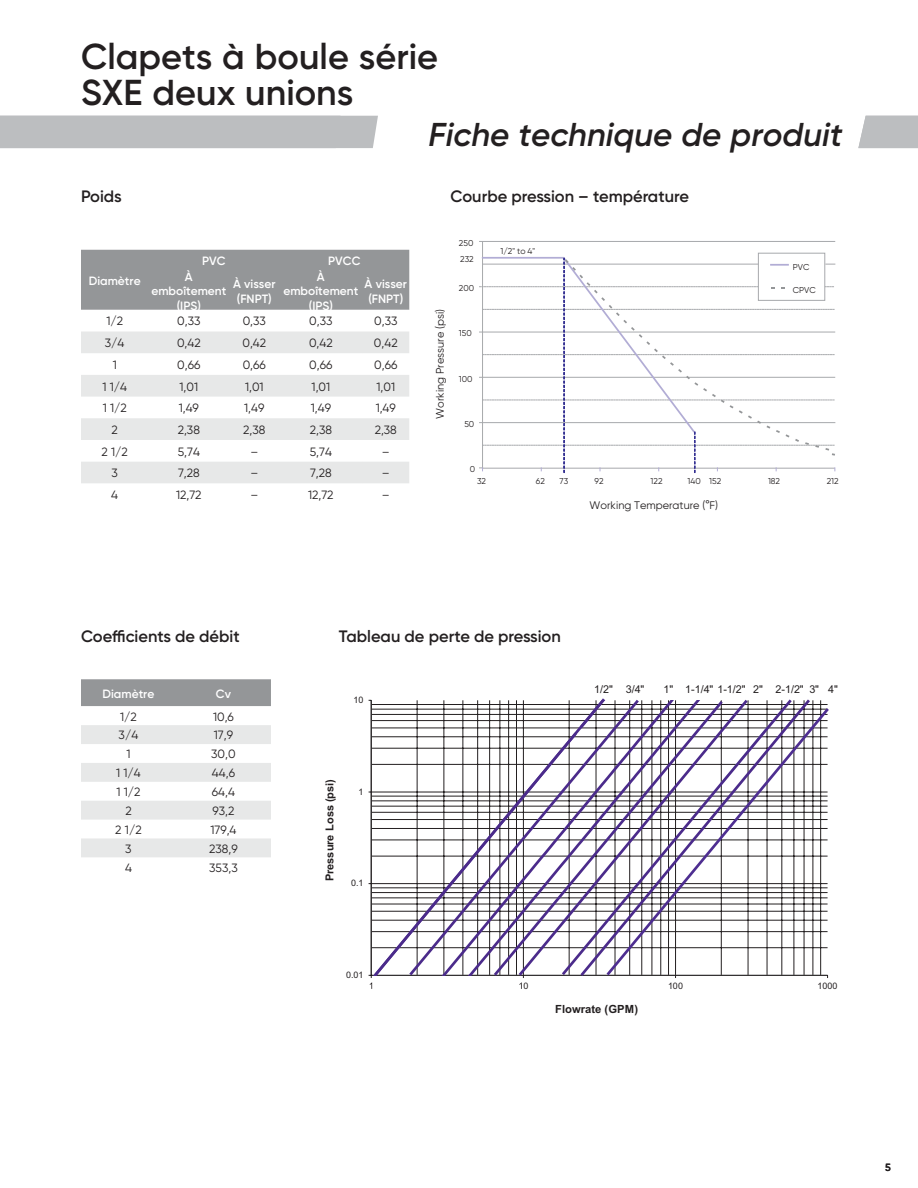
<style>
.page{position:relative;width:918px;height:1188px;background:#fff}
.page>*{position:absolute;margin:0;border:0;box-sizing:border-box;transform-origin:0 0}
.t1{font:600 36px/36px "Gilroy";color:#231f20}
.t2{font:italic 600 33px "Gilroy";color:#231f20}
.t3{font:600 16.5px "Gilroy";color:#231f20}
.t4{font:12px "Gilroy";color:#231f20}
.t5{font:600 12px/14.4px "Gilroy";color:#fff;text-align:center}
.t6{font:700 11.25px "Arial";color:#231f20}
.t7{font:10.95px "Gilroy";color:#231f20}
.t8{font:700 10.95px "Arial";color:#231f20}
.t9{font:10.8px "Arial";color:#231f20}
.t10{font:600 10.5px "Gilroy";color:#231f20}
.t11{font:9px "Arial";color:#231f20}
.t12{font:8.55px "Gilroy";color:#231f20}
</style>
<div class="page">
<div style="left:858px;top:116px;width:60px;height:32px;background:#bcbec0"></div>
<div style="left:0;top:116px;width:378px;height:32px;background:#bcbec0"></div>
<div style="left:81px;top:250px;width:328px;height:60px;background:#949698"></div>
<svg style="left:81px;top:331px;width:328px;height:1px"></svg>
<svg style="left:81px;top:332px;width:328px;height:151px;fill:#e7e8e8"></svg>
<hr style="left:480px;top:241px;width:355px;height:1px;background:#a7a9ac">
<svg style="left:758px;top:253px;width:67px;height:2px"></svg>
<svg style="left:480px;top:255px;width:356px;height:218px"></svg>
<svg style="left:81px;top:679px;width:190px;height:178px"></svg>
<svg style="left:369px;top:975px;width:3px;height:14px"></svg>
<svg style="left:371px;top:699px;width:120px;height:280px"></svg>
<svg style="left:491px;top:698px;width:322px;height:280px"></svg>
<svg style="left:604px;top:705px;width:225px;height:273px"></svg>
<h1 class="t1" style="left:81px;top:38px;width:359px">Clapets à boule série<br>SXE deux unions</h1>
<h2 class="t2" style="left:429px;top:114px;width:415px">Fiche technique de produit</h2>
<h3 class="t3" style="left:81px;top:186px;width:42px">Poids</h3>
<h3 class="t3" style="left:450px;top:186px;width:240px">Courbe pression – température</h3>
<p class="t5" style="left:89px;top:273px;width:53px">Diamètre</p>
<p class="t5" style="left:202px;top:254px;width:25px">PVC</p>
<p class="t5" style="left:328px;top:254px;width:34px">PVCC</p>
<p class="t5" style="left:151px;top:270px;width:76px">À emboîtement (IPS)</p>
<p class="t5" style="left:233px;top:277px;width:44px">À visser (FNPT)</p>
<p class="t5" style="left:283px;top:270px;width:76px">À emboîtement (IPS)</p>
<p class="t5" style="left:365px;top:277px;width:44px">À visser (FNPT)</p>
<p class="t4" style="left:106px;top:314px;width:18px">1/2</p>
<p class="t4" style="left:177px;top:314px;width:25px">0,33</p>
<p class="t4" style="left:243px;top:314px;width:25px">0,33</p>
<p class="t4" style="left:309px;top:314px;width:25px">0,33</p>
<p class="t4" style="left:374px;top:314px;width:25px">0,33</p>
<p class="t4" style="left:105px;top:336px;width:21px">3/4</p>
<p class="t4" style="left:177px;top:336px;width:25px">0,42</p>
<p class="t4" style="left:242px;top:336px;width:25px">0,42</p>
<p class="t4" style="left:309px;top:336px;width:25px">0,42</p>
<p class="t4" style="left:374px;top:336px;width:25px">0,42</p>
<p class="t4" style="left:113px;top:357px;width:6px">1</p>
<p class="t4" style="left:177px;top:357px;width:25px">0,66</p>
<p class="t4" style="left:243px;top:357px;width:25px">0,66</p>
<p class="t4" style="left:309px;top:357px;width:25px">0,66</p>
<p class="t4" style="left:374px;top:357px;width:25px">0,66</p>
<p class="t4" style="left:102px;top:379px;width:26px">1 1/4</p>
<p class="t4" style="left:180px;top:379px;width:20px">1,01</p>
<p class="t4" style="left:245px;top:379px;width:20px">1,01</p>
<p class="t4" style="left:312px;top:379px;width:20px">1,01</p>
<p class="t4" style="left:377px;top:379px;width:20px">1,01</p>
<p class="t4" style="left:103px;top:401px;width:26px">1 1/2</p>
<p class="t4" style="left:179px;top:401px;width:22px">1,49</p>
<p class="t4" style="left:244px;top:401px;width:22px">1,49</p>
<p class="t4" style="left:311px;top:401px;width:22px">1,49</p>
<p class="t4" style="left:376px;top:401px;width:22px">1,49</p>
<p class="t4" style="left:112px;top:422px;width:8px">2</p>
<p class="t4" style="left:178px;top:422px;width:24px">2,38</p>
<p class="t4" style="left:243px;top:422px;width:24px">2,38</p>
<p class="t4" style="left:310px;top:422px;width:24px">2,38</p>
<p class="t4" style="left:375px;top:422px;width:24px">2,38</p>
<p class="t4" style="left:102px;top:444px;width:28px">2 1/2</p>
<p class="t4" style="left:178px;top:444px;width:24px">5,74</p>
<p class="t4" style="left:250px;top:444px;width:9px">–</p>
<p class="t4" style="left:310px;top:444px;width:24px">5,74</p>
<p class="t4" style="left:382px;top:444px;width:9px">–</p>
<p class="t4" style="left:112px;top:466px;width:8px">3</p>
<p class="t4" style="left:178px;top:466px;width:23px">7,28</p>
<p class="t4" style="left:250px;top:466px;width:9px">–</p>
<p class="t4" style="left:310px;top:466px;width:23px">7,28</p>
<p class="t4" style="left:382px;top:466px;width:9px">–</p>
<p class="t4" style="left:111px;top:487px;width:8px">4</p>
<p class="t4" style="left:176px;top:487px;width:27px">12,72</p>
<p class="t4" style="left:250px;top:487px;width:9px">–</p>
<p class="t4" style="left:308px;top:487px;width:27px">12,72</p>
<p class="t4" style="left:382px;top:487px;width:9px">–</p>
<p class="t7" style="left:433px;top:419px;width:111px;rotate:-90deg">Working Pressure (psi)</p>
<p class="t12" style="left:459px;top:237px;width:16px">250</p>
<p class="t12" style="left:460px;top:253px;width:15px">232</p>
<p class="t12" style="left:459px;top:283px;width:17px">200</p>
<p class="t12" style="left:459px;top:328px;width:14px">150</p>
<p class="t12" style="left:459px;top:373px;width:15px">100</p>
<p class="t12" style="left:464px;top:419px;width:11px">50</p>
<p class="t12" style="left:500px;top:246px;width:36px">1/2" to 4"</p>
<p class="t12" style="left:793px;top:262px;width:18px">PVC</p>
<p class="t12" style="left:793px;top:285px;width:24px">CPVC</p>
<p class="t12" style="left:470px;top:464px;width:7px">0</p>
<p class="t12" style="left:560px;top:476px;width:10px">73</p>
<p class="t12" style="left:688px;top:476px;width:15px">140</p>
<p class="t12" style="left:477px;top:476px;width:10px">32</p>
<p class="t12" style="left:536px;top:476px;width:10px">62</p>
<p class="t12" style="left:595px;top:476px;width:10px">92</p>
<p class="t12" style="left:651px;top:476px;width:13px">122</p>
<p class="t12" style="left:709px;top:476px;width:13px">152</p>
<p class="t12" style="left:768px;top:476px;width:14px">182</p>
<p class="t12" style="left:827px;top:476px;width:13px">212</p>
<p class="t7" style="left:590px;top:498px;width:130px">Working Temperature (°F)</p>
<h3 class="t3" style="left:81px;top:626px;width:160px">Coefficients de débit</h3>
<h3 class="t3" style="left:339px;top:626px;width:223px">Tableau de perte de pression</h3>
<p class="t5" style="left:103px;top:686px;width:53px">Diamètre</p>
<p class="t5" style="left:216px;top:686px;width:17px">Cv</p>
<p class="t4" style="left:120px;top:709px;width:18px">1/2</p>
<p class="t4" style="left:213px;top:709px;width:22px">10,6</p>
<p class="t4" style="left:119px;top:728px;width:21px">3/4</p>
<p class="t4" style="left:214px;top:728px;width:21px">17,9</p>
<p class="t4" style="left:126px;top:747px;width:6px">1</p>
<p class="t4" style="left:211px;top:747px;width:26px">30,0</p>
<p class="t4" style="left:116px;top:766px;width:26px">1 1/4</p>
<p class="t4" style="left:212px;top:766px;width:25px">44,6</p>
<p class="t4" style="left:116px;top:785px;width:26px">1 1/2</p>
<p class="t4" style="left:212px;top:785px;width:25px">64,4</p>
<p class="t4" style="left:125px;top:803px;width:8px">2</p>
<p class="t4" style="left:213px;top:803px;width:23px">93,2</p>
<p class="t4" style="left:115px;top:822px;width:28px">2 1/2</p>
<p class="t4" style="left:210px;top:822px;width:28px">179,4</p>
<p class="t4" style="left:125px;top:841px;width:8px">3</p>
<p class="t4" style="left:209px;top:841px;width:30px">238,9</p>
<p class="t4" style="left:125px;top:860px;width:8px">4</p>
<p class="t4" style="left:209px;top:860px;width:30px">353,3</p>
<p class="t11" style="left:354px;top:694px;width:11px">10</p>
<p class="t8" style="left:322px;top:881px;width:104px;rotate:-90deg">Pressure Loss (psi)</p>
<p class="t11" style="left:359px;top:786px;width:6px">1</p>
<p class="t11" style="left:351px;top:877px;width:14px">0.1</p>
<p class="t11" style="left:346px;top:969px;width:19px">0.01</p>
<p class="t9" style="left:594px;top:682px;width:52px">1/2" 3/4"</p>
<p class="t9" style="left:663px;top:682px;width:176px">1" 1-1/4" 1-1/2" 2" 2-1/2" 3" 4"</p>
<p class="t11" style="left:523px;top:980px;width:6px">0</p>
<p class="t11" style="left:668px;top:980px;width:17px">100</p>
<p class="t11" style="left:818px;top:980px;width:21px">1000</p>
<p class="t6" style="left:555px;top:1001px;width:85px">Flowrate (GPM)</p>
<p class="t10" style="left:885px;top:1161px;width:7px">5</p>
</div>
